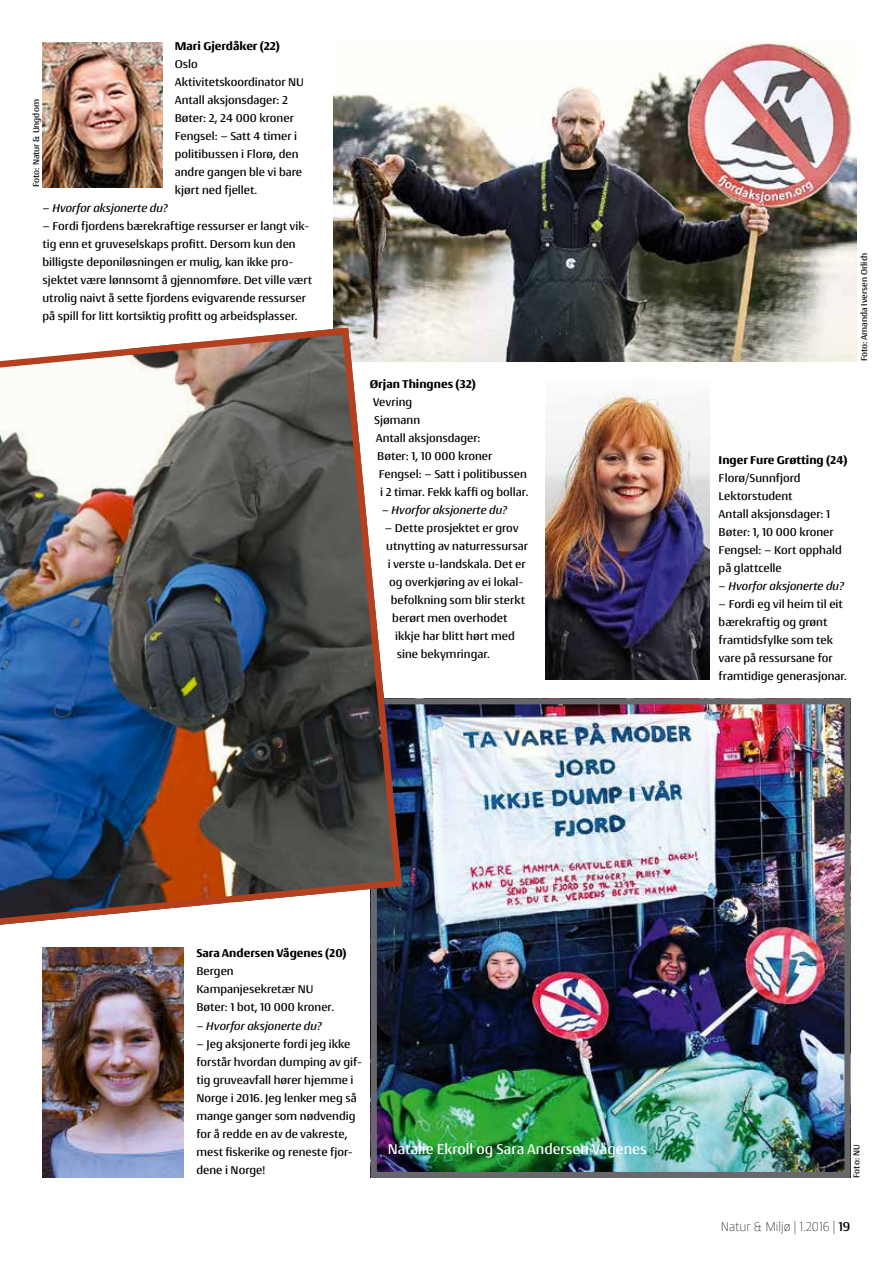
<style>
.page{position:relative;width:893px;height:1263px;background:#fff}
.page>*{position:absolute;margin:0;border:0;box-sizing:border-box;transform-origin:0 0}
.t1{font:500 15px "Conto";color:#fff}
.t2{font:100 13.5px "Conto";color:#000}
.t3{font:500 12px/18px "Conto";color:#000}
.t4{font:italic 500 12px "Conto";color:#000}
.t5{font:800 12px "Conto";color:#000}
.t6{font:500 9px "Conto";color:#000}
.s1{font-weight:500}
</style>
<div class="page">
<img style="left:378px;top:705px;width:465px;height:466px">
<div style="left:371px;top:698px;width:479px;height:480px;border:6px solid #67676c"></div>
<img style="left:546px;top:393px;width:163px;height:287px">
<img style="left:43px;top:972px;width:141px;height:206px">
<img style="left:334px;top:43px;width:523px;height:318px">
<img style="left:0;top:324px;width:405px;height:648px">
<img style="left:43px;top:43px;width:119px;height:144px">
<p class="t6" style="left:30px;top:187px;width:89px;rotate:-90deg">Foto: Natur &amp; Ungdom</p>
<p class="t5" style="left:175px;top:39px;width:107px">Mari Gjerdåker (22)</p>
<p class="t3" style="left:175px;top:55px;width:131px">Oslo<br>Aktivitetskoordinator NU<br>Antall aksjonsdager: 2<br>Bøter: 2, 24 000 kroner<br>Fengsel: – Satt 4 timer i politibussen i Florø, den andre gangen ble vi bare kjørt ned fjellet.</p>
<p class="t4" style="left:43px;top:201px;width:127px">– Hvorfor aksjonerte du?</p>
<p class="t3" style="left:43px;top:217px;width:271px">– Fordi fjordens bærekraftige ressurser er langt vik&shy;tig enn et gruveselskaps profitt. Dersom kun den billigste deponiløsningen er mulig, kan ikke pro&shy;sjektet være lønnsomt å gjennomføre. Det ville vært utrolig naivt å sette fjordens evigvarende ressurser på spill for litt kortsiktig profitt og arbeidsplasser.</p>
<p class="t5" style="left:370px;top:376px;width:108px">Ørjan Thingnes (32)</p>
<p class="t3" style="left:373px;top:393px;width:41px">Vevring</p>
<p class="t3" style="left:374px;top:411px;width:47px">Sjømann</p>
<p class="t3" style="left:376px;top:429px;width:106px">Antall aksjonsdager:</p>
<p class="t3" style="left:377px;top:447px;width:117px">Bøter: 1, 10 000 kroner</p>
<p class="t3" style="left:379px;top:465px;width:150px">Fengsel: – Satt i politibussen</p>
<p class="t3" style="left:380px;top:483px;width:150px">i 2 timar. Fekk kaffi og bollar.</p>
<p class="t4" style="left:382px;top:502px;width:127px">– Hvorfor aksjonerte du?</p>
<p class="t3" style="left:385px;top:519px;width:135px">– Dette prosjektet er grov</p>
<p class="t3" style="left:386px;top:537px;width:143px">utnytting av naturressursar</p>
<p class="t3" style="left:388px;top:555px;width:140px">i verste u-landskala. Det er</p>
<p class="t3" style="left:389px;top:573px;width:136px">og overkjøring av ei lokal-</p>
<p class="t3" style="left:391px;top:591px;width:136px">befolkning som blir sterkt</p>
<p class="t3" style="left:392px;top:609px;width:117px">berørt men overhodet</p>
<p class="t3" style="left:395px;top:627px;width:121px">ikkje har blitt hørt med</p>
<p class="t3" style="left:397px;top:645px;width:95px">sine bekymringar.</p>
<p class="t6" style="left:858px;top:361px;width:111px;rotate:-90deg">Foto: Amanda Iversen Orlich</p>
<p class="t5" style="left:719px;top:452px;width:130px">Inger Fure Grøtting (24)</p>
<p class="t3" style="left:719px;top:469px;width:125px">Florø/Sunnfjord<br>Lektorstudent<br>Antall aksjonsdager: 1<br>Bøter: 1, 10 000 kroner<br>Fengsel: – Kort opphald på glattcelle</p>
<p class="t4" style="left:719px;top:578px;width:127px">– Hvorfor aksjonerte du?</p>
<p class="t3" style="left:719px;top:595px;width:130px">– Fordi eg vil heim til eit bærekraftig og grønt framtidsfylke som tek vare på ressursane for framtidige generasjonar.</p>
<p class="t5" style="left:196px;top:946px;width:152px">Sara Andersen Vågenes (20)</p>
<p class="t3" style="left:196px;top:962px;width:139px">Bergen<br>Kampanjesekretær NU<br>Bøter: 1 bot, 10 000 kroner.</p>
<p class="t4" style="left:196px;top:1018px;width:127px">– Hvorfor aksjonerte du?</p>
<p class="t3" style="left:196px;top:1034px;width:167px">– Jeg aksjonerte fordi jeg ikke forstår hvordan dumping av gif&shy;tig gruveavfall hører hjemme i<br>Norge i 2016. Jeg lenker meg så mange ganger som nødvendig for å redde en av de vakreste, mest fiskerike og reneste fjor&shy;dene i Norge!</p>
<p class="t1" style="left:388px;top:1139px;width:260px">Natalie Ekroll og Sara Andersen Vågenes</p>
<p class="t6" style="left:850px;top:1178px;width:35px;rotate:-90deg">Foto: NU</p>
<p class="t2" style="left:721px;top:1217px;width:131px">Natur &amp; Miljø | 1.2016 | <span class="s1">19</span></p>
</div>
